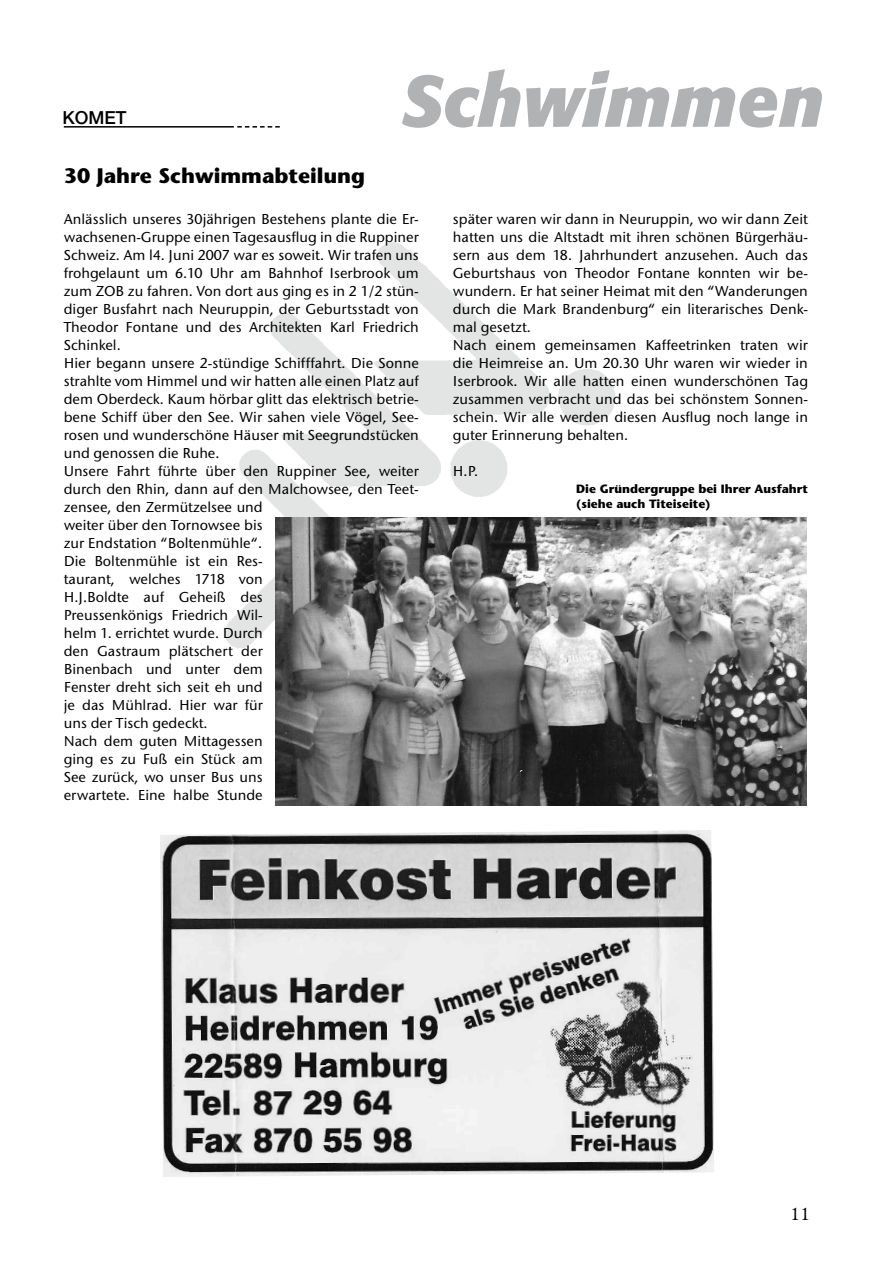
<style>
.page{position:relative;width:893px;height:1263px;background:#fff}
.page>*{position:absolute;margin:0;border:0;box-sizing:border-box;transform-origin:0 0}
.t1{font:italic 700 72px "Formata";color:#b1b2b4}
.t2{font:700 21px "Stone Sans";color:#000}
.t3{font:500 18px "Helvetica Neue";color:#000}
.t4{font:18px "Legacy Serif";color:#000}
.t5{font:500 15px/18px "Stone Sans EF";color:#000}
.t6{font:700 12px/14.4px "Stone Sans";color:#000}
</style>
<div class="page">
<hr style="left:64px;top:126px;width:170px;height:2px;background:#000">
<svg style="left:237px;top:126px;width:43px;height:2px"></svg>
<img style="left:160px;top:830px;width:554px;height:347px">
<img style="left:225px;top:242px;width:391px;height:408px">
<img style="left:276px;top:517px;width:531px;height:289px">
<p class="t3" style="left:62px;top:107px;width:66px">KOMET</p>
<h2 class="t2" style="left:64px;top:162px;width:303px">30 Jahre Schwimmabteilung</h2>
<h1 class="t1" style="left:401px;top:57px;width:425px">Schwimmen</h1>
<p class="t5" style="left:64px;top:210px;width:357px">Anlässlich unseres 30jährigen Bestehens plante die Er&shy;wachsenen-Gruppe einen Tagesausflug in die Ruppiner Schweiz. Am l4. Juni 2007 war es soweit. Wir trafen uns frohgelaunt um 6.10 Uhr am Bahnhof Iserbrook um zum ZOB zu fahren. Von dort aus ging es in 2 1/2 stün&shy;diger Busfahrt nach Neuruppin, der Geburtsstadt von Theodor Fontane und des Architekten Karl Friedrich Schinkel.<br>Hier begann unsere 2-stündige Schifffahrt. Die Sonne strahlte vom Himmel und wir hatten alle einen Platz auf dem Oberdeck. Kaum hörbar glitt das elektrisch betrie&shy;bene Schiff über den See. Wir sahen viele Vögel, See&shy;rosen und wunderschöne Häuser mit Seegrundstücken und genossen die Ruhe.<br>Unsere Fahrt führte über den Ruppiner See, weiter durch den Rhin, dann auf den Malchowsee, den Teet&shy;zensee, den Zermützelsee und<br>weiter über den Tornowsee bis<br>zur Endstation “Boltenmühle“.<br>Die Boltenmühle ist ein Res-<br>taurant, welches 1718 von<br>H.J.Boldte auf Geheiß des<br>Preussenkönigs Friedrich Wil-<br>helm 1. errichtet wurde. Durch<br>den Gastraum plätschert der<br>Binenbach und unter dem<br>Fenster dreht sich seit eh und<br>je das Mühlrad. Hier war für<br>uns der Tisch gedeckt.<br>Nach dem guten Mittagessen<br>ging es zu Fuß ein Stück am<br>See zurück, wo unser Bus uns<br>erwartete. Eine halbe Stunde</p>
<p class="t5" style="left:453px;top:210px;width:357px">später waren wir dann in Neuruppin, wo wir dann Zeit hatten uns die Altstadt mit ihren schönen Bürgerhäu&shy;sern aus dem 18. Jahrhundert anzusehen. Auch das Geburtshaus von Theodor Fontane konnten wir be&shy;wundern. Er hat seiner Heimat mit den “Wanderungen durch die Mark Brandenburg“ ein literarisches Denk&shy;mal gesetzt.<br>Nach einem gemeinsamen Kaffeetrinken traten wir die Heimreise an. Um 20.30 Uhr waren wir wieder in Iserbrook. Wir alle hatten einen wunderschönen Tag zusammen verbracht und das bei schönstem Sonnen&shy;schein. Wir alle werden diesen Ausflug noch lange in guter Erinnerung behalten.</p>
<p class="t5" style="left:453px;top:462px;width:27px">H.P.</p>
<p class="t6" style="left:576px;top:482px;width:233px">Die Gründergruppe bei Ihrer Ausfahrt (siehe auch Titeiseite)</p>
<p class="t4" style="left:790px;top:1203px;width:21px">11</p>
</div>
